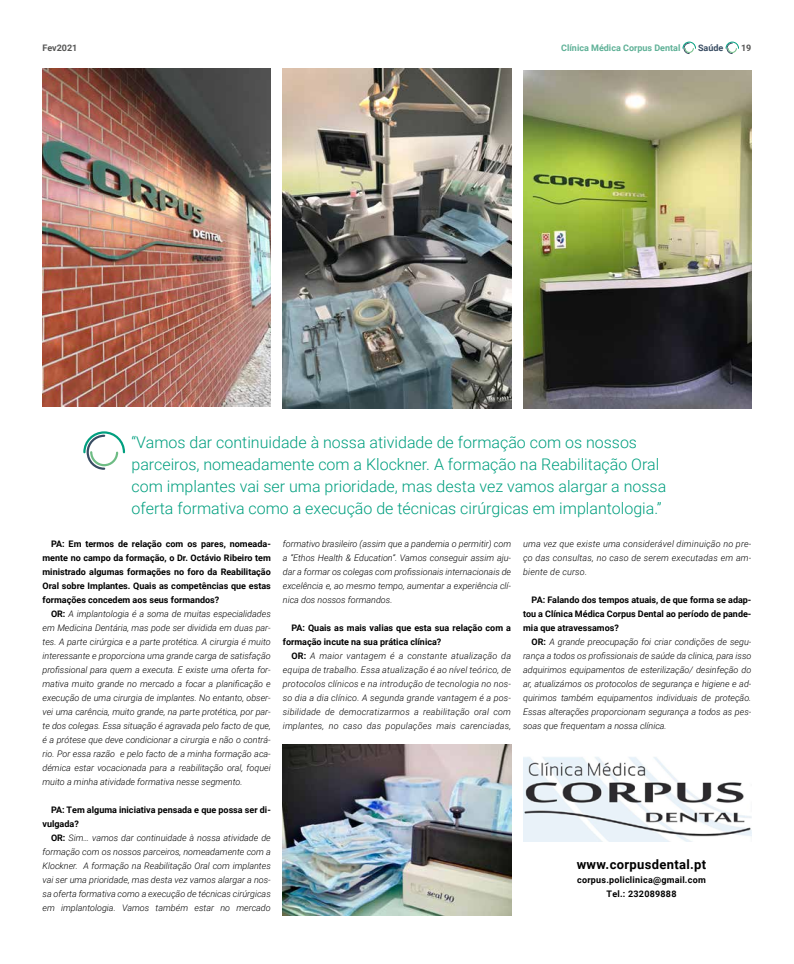
<style>
.page{position:relative;width:794px;height:964px;background:#fff}
.page>*{position:absolute;margin:0;border:0;box-sizing:border-box;transform-origin:0 0}
.t1{font:300 16px/22px "Roboto";color:#009f7f}
.t2{font:700 13px "Roboto";letter-spacing:.025em;color:#000}
.t3{font:italic 300 9px/14px "Roboto";color:#000;text-align:justify}
.t4{font:700 9px/14px "Roboto";color:#000;text-align:justify}
.t5{font:700 9px/14px "Roboto";letter-spacing:.025em;color:#000;text-align:center}
.t6{font:700 9px "Roboto";color:#5fb197}
.t7{font:700 9px "Roboto";color:#565655}
.t8{font:700 9px "Roboto";color:#394d63}
.s1{font-weight:700;font-style:normal}
</style>
<div class="page">
<svg style="left:682px;top:41px;width:14px;height:13px"></svg>
<svg style="left:725px;top:41px;width:14px;height:13px"></svg>
<img style="left:43px;top:68px;width:228px;height:339px">
<img style="left:523px;top:71px;width:228px;height:338px">
<img style="left:523px;top:757px;width:228px;height:84px">
<img style="left:283px;top:68px;width:228px;height:341px">
<svg style="left:83px;top:431px;width:43px;height:39px"></svg>
<img style="left:283px;top:744px;width:228px;height:171px">
<p class="t7" style="left:43px;top:42px;width:36px">Fev2021</p>
<p class="t6" style="left:561px;top:42px;width:121px">Clínica Médica Corpus Dental</p>
<p class="t8" style="left:698px;top:42px;width:27px">Saúde</p>
<p class="t7" style="left:741px;top:42px;width:12px">19</p>
<p class="t1" style="left:131px;top:431px;width:536px">“Vamos dar continuidade à nossa atividade de formação com os nossos parceiros, nomeadamente com a Klockner. A formação na Reabilitação Oral com implantes vai ser uma prioridade, mas desta vez vamos alargar a nossa oferta formativa como a execução de técnicas cirúrgicas em implantologia.”</p>
<p class="t3" style="left:283px;top:536px;width:230px">formativo brasileiro (assim que a pandemia o permitir) com a “Ethos Health &amp; Education”. Vamos conseguir assim aju&shy;dar a formar os colegas com profissionais internacionais de excelência e, ao mesmo tempo, aumentar a experiência clí&shy;nica dos nossos formandos.</p>
<p class="t4" style="left:283px;top:620px;width:230px;text-indent:9px">PA: Quais as mais valias que esta sua relação com a formação incute na sua prática clínica?</p>
<p class="t3" style="left:283px;top:648px;width:230px;text-indent:9px"><span class="s1">OR:</span> A maior vantagem é a constante atualização da equipa de trabalho. Essa atualização é ao nível teórico, de protocolos clínicos e na introdução de tecnologia no nos&shy;so dia a dia clínico. A segunda grande vantagem é a pos&shy;sibilidade de democratizarmos a reabilitação oral com implantes, no caso das populações mais carenciadas,</p>
<p class="t3" style="left:523px;top:536px;width:230px">uma vez que existe uma considerável diminuição no pre&shy;ço das consultas, no caso de serem executadas em am&shy;biente de curso.</p>
<p class="t4" style="left:523px;top:592px;width:230px;text-indent:9px">PA: Falando dos tempos atuais, de que forma se adap&shy;tou a Clínica Médica Corpus Dental ao período de pande&shy;mia que atravessamos?</p>
<p class="t3" style="left:523px;top:634px;width:230px;text-indent:9px"><span class="s1">OR:</span> A grande preocupação foi criar condições de segu&shy;rança a todos os profissionais de saúde da clinica, para isso adquirimos equipamentos de esterilização/ desinfeção do ar, atualizámos os protocolos de segurança e higiene e ad&shy;quirimos também equipamentos individuais de proteção.<br>Essas alterações proporcionam segurança a todos as pes&shy;soas que frequentam a nossa clínica.</p>
<p class="t4" style="left:43px;top:536px;width:230px;text-indent:9px">PA: Em termos de relação com os pares, nomeada&shy;mente no campo da formação, o Dr. Octávio Ribeiro tem ministrado algumas formações no foro da Reabilitação Oral sobre Implantes. Quais as competências que estas formações concedem aos seus formandos?</p>
<p class="t3" style="left:43px;top:606px;width:230px;text-indent:9px"><span class="s1">OR:</span> A implantologia é a soma de muitas especialidades em Medicina Dentária, mas pode ser dividida em duas par&shy;tes. A parte cirúrgica e a parte protética. A cirurgia é muito interessante e proporciona uma grande carga de satisfação profissional para quem a executa. E existe uma oferta for&shy;mativa muito grande no mercado a focar a planificação e execução de uma cirurgia de implantes. No entanto, obser&shy;vei uma carência, muito grande, na parte protética, por par&shy;te dos colegas. Essa situação é agravada pelo facto de que, é a prótese que deve condicionar a cirurgia e não o contrá&shy;rio. Por essa razão e pelo facto de a minha formação aca&shy;démica estar vocacionada para a reabilitação oral, foquei muito a minha atividade formativa nesse segmento.</p>
<p class="t4" style="left:43px;top:802px;width:230px;text-indent:9px">PA: Tem alguma iniciativa pensada e que possa ser di&shy;vulgada?</p>
<p class="t3" style="left:43px;top:830px;width:230px;text-indent:9px"><span class="s1">OR:</span> Sim… vamos dar continuidade à nossa atividade de formação com os nossos parceiros, nomeadamente com a Klockner. A formação na Reabilitação Oral com implantes vai ser uma prioridade, mas desta vez vamos alargar a nos&shy;sa oferta formativa como a execução de técnicas cirúrgicas em implantologia. Vamos também estar no mercado</p>
<h2 class="t2" style="left:577px;top:855px;width:131px">www.corpusdental.pt</h2>
<p class="t5" style="left:577px;top:872px;width:130px">corpus.policlinica@gmail.com<br>Tel.: 232089888</p>
</div>
